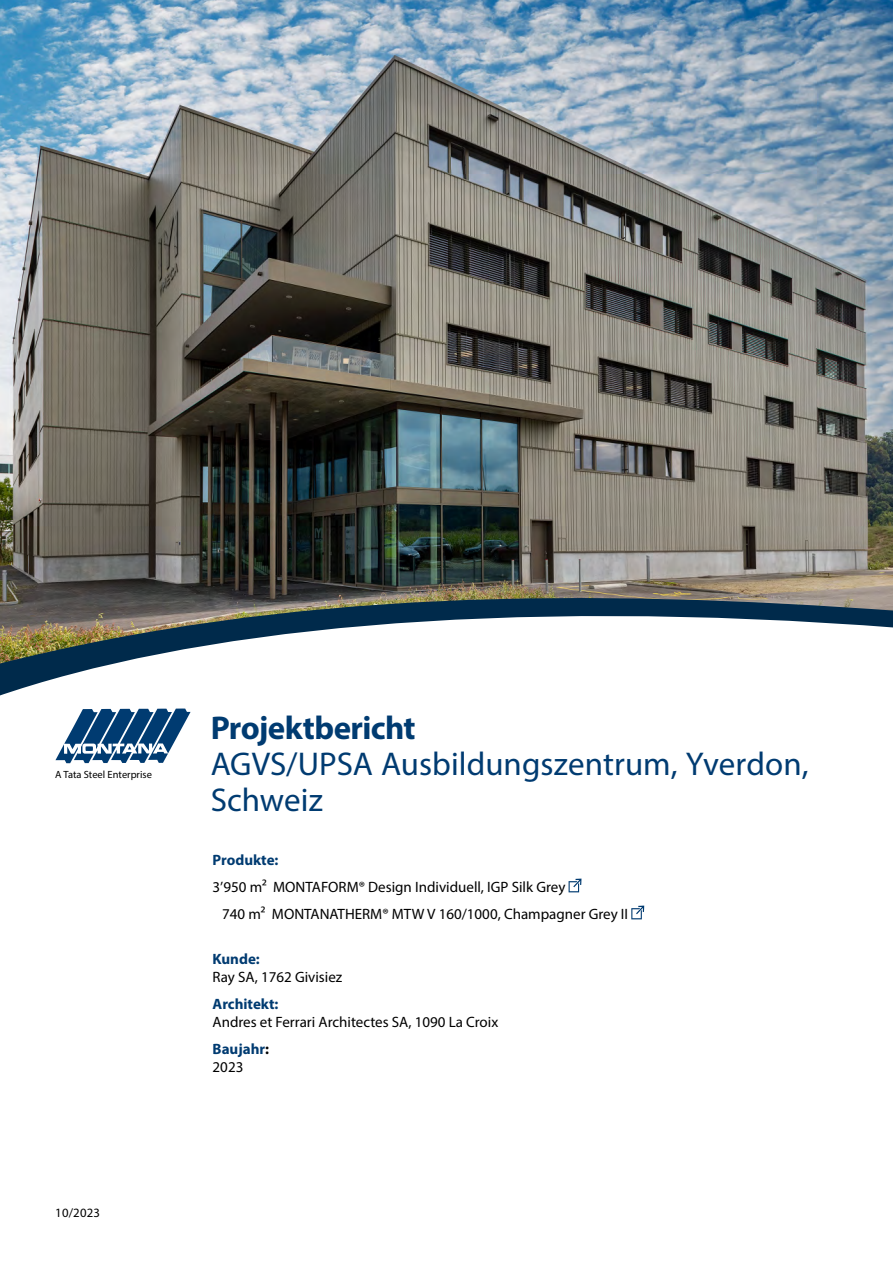
<style>
.page{position:relative;width:893px;height:1263px;background:#fff}
.page>*{position:absolute;margin:0;border:0;box-sizing:border-box;transform-origin:0 0}
.t1{font:33px/36px "Myriad Pro";color:#003b71}
.t2{font:700 33px "Myriad Pro";letter-spacing:-.02em;color:#003b71}
.t3{font:15px/27px "Myriad Pro";color:#000}
.t4{font:700 15px "Myriad Pro";color:#003b71}
.t5{font:12.75px "Myriad Pro";color:#000}
.t6{font:10.5px "Myriad Pro";color:#000}
.s1{font-weight:700;color:#003b71}
.s2{font-weight:700}
</style>
<div class="page">
<img style="left:0;top:0;width:893px;height:588px">
<svg style="left:0;top:588px;width:893px;height:332px"></svg>
<svg style="left:569px;top:878px;width:12px;height:14px"></svg>
<svg style="left:631px;top:905px;width:13px;height:14px"></svg>
<svg style="left:55px;top:708px;width:136px;height:55px"></svg>
<p class="t6" style="left:55px;top:768px;width:98px">A Tata Steel Enterprise</p>
<p class="t5" style="left:55px;top:1205px;width:46px">10/2023</p>
<h1 class="t2" style="left:211px;top:707px;width:206px">Projektbericht</h1>
<h1 class="t1" style="left:211px;top:746px;width:600px">AGVS/UPSA Ausbildungszentrum, Yverdon,<br>Schweiz</h1>
<p class="t4" style="left:213px;top:850px;width:67px">Produkte:</p>
<p class="t3" style="left:222px;top:874px;width:407px;text-indent:-10px">3’950 m2 MONTAFORM® Design Individuell, IGP Silk Grey<br>740 m2 MONTANATHERM® MTW V 160/1000, Champagner Grey II</p>
<p class="t4" style="left:213px;top:949px;width:49px">Kunde:</p>
<p class="t3" style="left:213px;top:964px;width:131px">Ray SA, 1762 Givisiez</p>
<p class="t4" style="left:213px;top:994px;width:67px">Architekt:</p>
<p class="t3" style="left:213px;top:1009px;width:287px">Andres et Ferrari Architectes SA, 1090 La Croix<br><span class="s1">Baujahr</span><span class="s2">:</span></p>
<p class="t3" style="left:213px;top:1054px;width:32px">2023</p>
</div>
